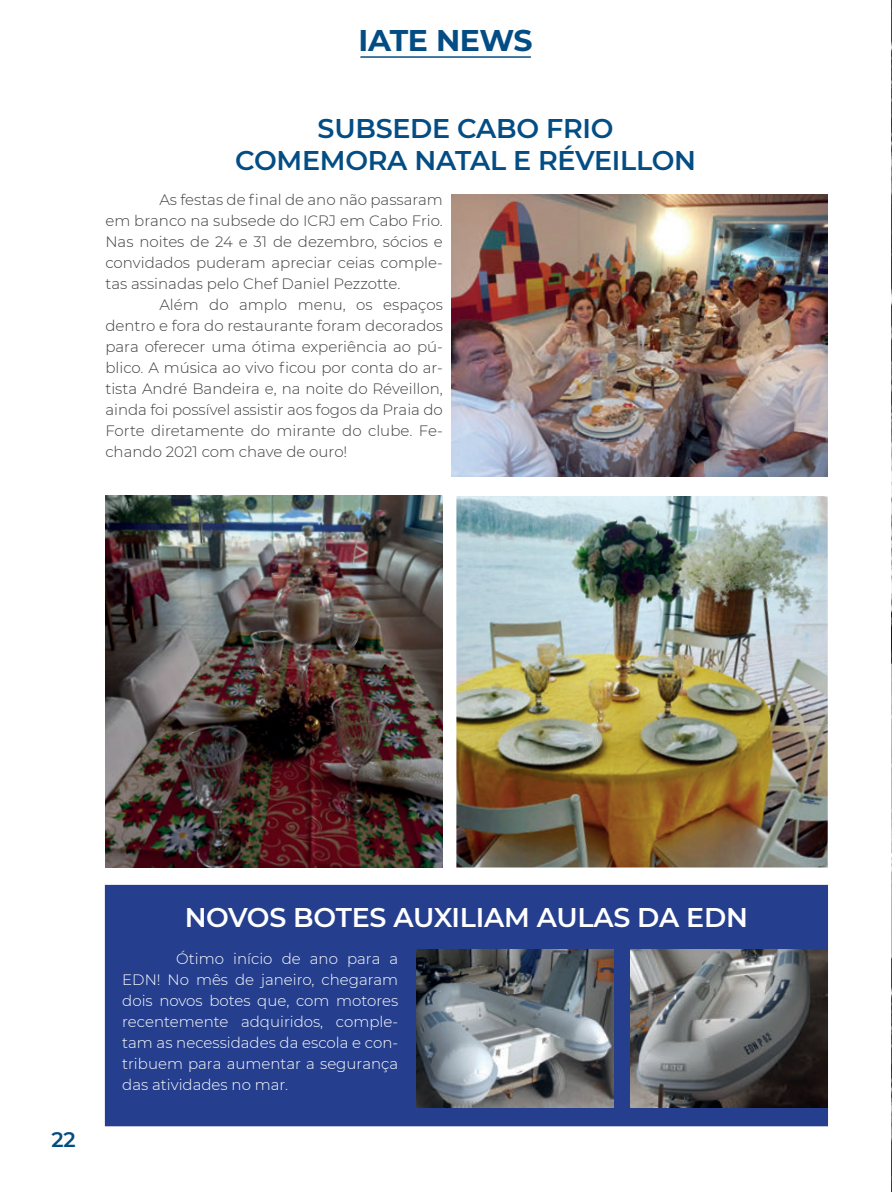
<style>
.page{position:relative;width:892px;height:1192px;background:#fff}
.page>*{position:absolute;margin:0;border:0;box-sizing:border-box;transform-origin:0 0}
.t1{font:700 30px "Montserrat";letter-spacing:-.015em;color:#034d84}
.Titulo{font:600 27px "Montserrat";letter-spacing:-.01em;color:#034d84}
.Titulo-2{font:600 27px "Montserrat";letter-spacing:-.01em;color:#fff}
.t2{font:600 21px "Montserrat";color:#034d84}
.Texto_Principal{font:300 15px/21px "Montserrat";color:#3e3e3f;text-align:justify}
.Texto_Principal-2{font:300 15px/21px "Montserrat";color:#fff;text-align:justify}
</style>
<div class="page">
<hr style="left:360px;top:56px;width:171px;height:2px;background:#034d84">
<img style="left:891px;top:1px;width:1px;height:1187px">
<div style="left:105px;top:884px;width:723px;height:242px;background:#253f8e;border:2px solid #253f8e"></div>
<img style="left:105px;top:496px;width:338px;height:371px">
<img style="left:452px;top:194px;width:375px;height:282px">
<img style="left:456px;top:496px;width:372px;height:371px">
<img style="left:416px;top:949px;width:197px;height:158px">
<img style="left:631px;top:949px;width:197px;height:158px">
<h1 class="t1" style="left:359px;top:19px;width:176px">IATE NEWS</h1>
<p class="Titulo" style="left:318px;top:109px;width:297px">SUBSEDE CABO FRIO</p>
<p class="Titulo" style="left:235px;top:142px;width:462px">COMEMORA NATAL E RÉVEILLON</p>
<p class="Texto_Principal" style="left:105px;top:188px;width:339px;text-indent:54px">As festas de final de ano não passaram em branco na subsede do ICRJ em Cabo Frio.<br>Nas noites de 24 e 31 de dezembro, sócios e convidados puderam apreciar ceias comple&shy;tas assinadas pelo Chef Daniel Pezzotte.</p>
<p class="Texto_Principal" style="left:105px;top:293px;width:339px;text-indent:54px">Além do amplo menu, os espaços dentro e fora do restaurante foram decorados para oferecer uma ótima experiência ao pú&shy;blico. A música ao vivo ficou por conta do ar&shy;tista André Bandeira e, na noite do Réveillon, ainda foi possível assistir aos fogos da Praia do Forte diretamente do mirante do clube. Fe&shy;chando 2021 com chave de ouro!</p>
<h3 class="t2" style="left:52px;top:1124px;width:26px">22</h3>
<p class="Titulo-2" style="left:185px;top:898px;width:565px">NOVOS BOTES AUXILIAM AULAS DA EDN</p>
<p class="Texto_Principal-2" style="left:122px;top:947px;width:278px;text-indent:54px">Ótimo início de ano para a EDN! No mês de janeiro, chegaram dois novos botes que, com motores recentemente adquiridos, comple&shy;tam as necessidades da escola e con&shy;tribuem para aumentar a segurança das atividades no mar.</p>
</div>
